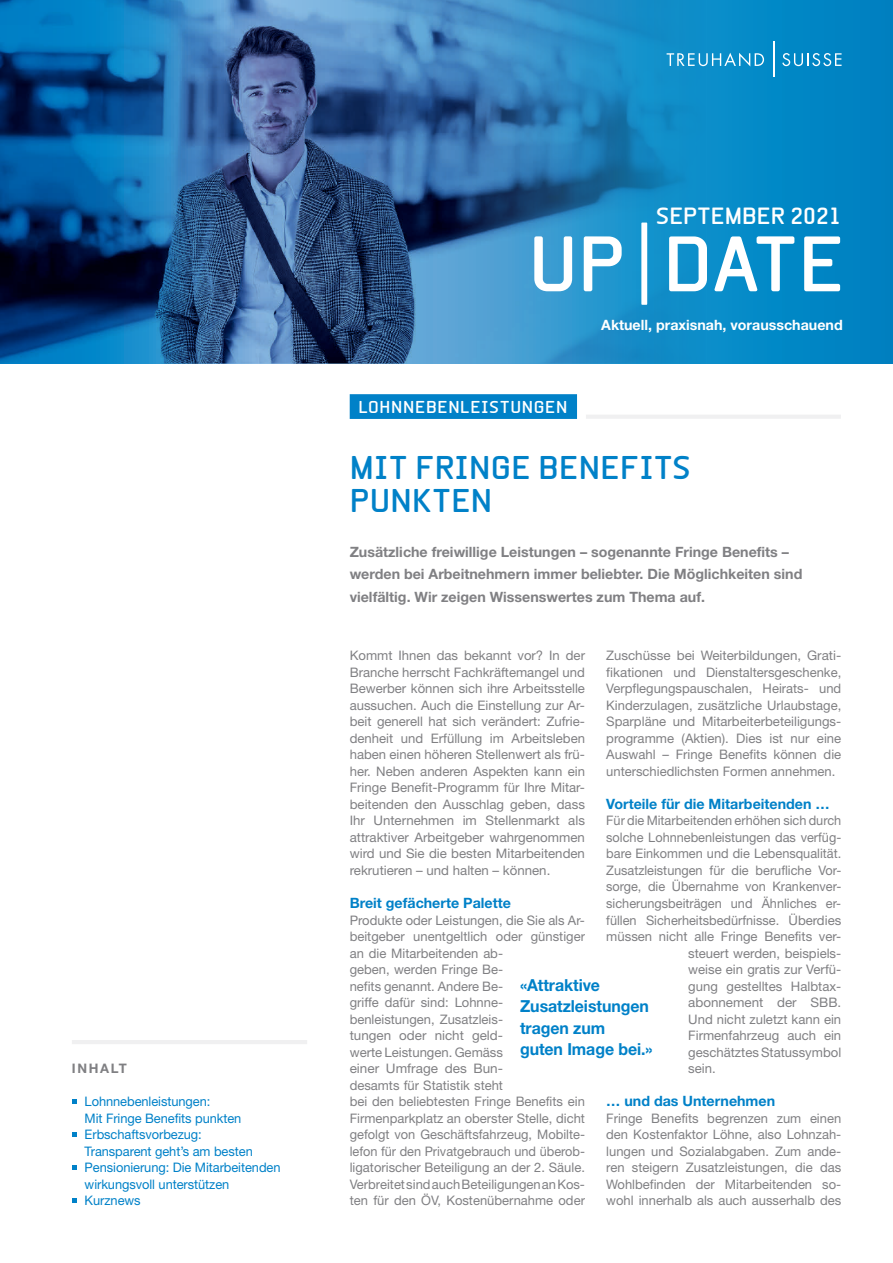
<style>
.page{position:relative;width:893px;height:1263px;background:#fff}
.page>*{position:absolute;margin:0;border:0;box-sizing:border-box;transform-origin:0 0}
.t1{font:700 75px "Beta Sans";letter-spacing:-.015em;color:#fff}
.t2{font:700 31.5px/33px "Beta Sans";letter-spacing:.01em;color:#0081c8}
.t3{font:700 22.5px "Beta Sans";color:#fff}
.t4{font:700 16.65px/21.6px "Helvetica Neue LT Std";letter-spacing:-.005em;color:#0081c8;scale:.96 1}
.t5{font:700 16.5px "Beta Sans";letter-spacing:.04em;color:#fff}
.t6{font:700 14.25px/22.5px "Helvetica Neue LT Std";color:#808083}
.t7{font:700 14.25px "Helvetica Neue LT Std";color:#0081c8}
.t8{font:700 14.25px "Helvetica Neue LT Std";color:#fff}
.t9{font:13.2px/16.5px "Helvetica Neue LT Std";color:#808083;text-align:justify}
.t10{font:13.2px/16.5px "Helvetica Neue LT Std";letter-spacing:-.005em;color:#0081c8}
.t11{font:700 13.2px "Helvetica Neue LT Std";letter-spacing:.125em;color:#808083}
.s1{font-family:"Beta Sans Norm";font-weight:400;font-size:112.5px}
</style>
<div class="page">
<svg style="left:72px;top:1099px;width:4px;height:5px"></svg>
<svg style="left:72px;top:1132px;width:4px;height:5px"></svg>
<svg style="left:72px;top:1165px;width:4px;height:5px"></svg>
<svg style="left:72px;top:1198px;width:4px;height:5px"></svg>
<div style="left:350px;top:394px;width:227px;height:25px;background:#0081c8"></div>
<hr style="left:586px;top:415px;width:255px;height:4px;background:#f0f0f1">
<hr style="left:72px;top:1040px;width:235px;height:4px;background:#f0f0f1">
<div style="left:0;top:0;width:893px;height:363px;background:#0087c5"></div>
<img style="left:0;top:0;width:705px;height:363px">
<svg style="left:667px;top:53px;width:97px;height:14px"></svg>
<svg style="left:782px;top:53px;width:59px;height:13px"></svg>
<hr style="left:773px;top:41px;width:1px;height:36px;background:#fff">
<p class="t11" style="left:72px;top:1060px;width:56px">INHALT</p>
<p class="t10" style="left:85px;top:1093px;width:197px">Lohnnebenleistungen:<br>Mit Fringe Benefits punkten<br>Erbschaftsvorbezug:<br>Transparent geht’s am besten<br>Pensionierung: Die Mitarbeitenden wirkungsvoll unterstützen<br>Kurznews</p>
<h3 class="t3" style="left:656px;top:202px;width:187px">SEPTEMBER 2021</h3>
<h1 class="t1" style="left:529px;top:219px;width:318px">UP<span class="s1">|</span> DATE</h1>
<p class="t8" style="left:601px;top:316px;width:243px">Aktuell, praxisnah, vorausschauend</p>
<p class="t5" style="left:359px;top:397px;width:210px">LOHNNEBENLEISTUNGEN</p>
<h2 class="t2" style="left:350px;top:451px;width:343px">MIT FRINGE BENEFITS<br>PUNKTEN</h2>
<p class="t6" style="left:350px;top:540px;width:454px">Zusätzliche freiwillige Leistungen – sogenannte Fringe Benefits – werden bei Arbeitnehmern immer beliebter. Die Möglichkeiten sind vielfältig. Wir zeigen Wissenswertes zum Thema auf.</p>
<p class="t9" style="left:350px;top:647px;width:237px">Kommt Ihnen das bekannt vor? In der Branche herrscht Fachkräftemangel und Bewerber können sich ihre Arbeitsstelle aussuchen. Auch die Einstellung zur Ar&shy;beit generell hat sich verändert: Zufrie&shy;denheit und Erfüllung im Arbeitsleben haben einen höheren Stellenwert als frü&shy;her. Neben anderen Aspekten kann ein Fringe Benefit-Programm für Ihre Mitar&shy;beitenden den Ausschlag geben, dass Ihr Unternehmen im Stellenmarkt als attraktiver Arbeitgeber wahrgenommen wird und Sie die besten Mitarbeitenden rekrutieren – und halten – können.</p>
<p class="t7" style="left:350px;top:894px;width:163px">Breit gefächerte Palette</p>
<p class="t9" style="left:350px;top:911px;width:237px;text-align:left">Produkte oder Leistungen, die Sie als Ar&shy;beitgeber unentgeltlich oder günstiger an die Mitarbeitenden ab-<br>geben, werden Fringe Be-<br>nefits genannt. Andere Be-<br>griffe dafür sind: Lohnne&shy;benleistungen, Zusatzleis-<br>tungen oder nicht geld-<br>werte Leistungen. Gemäss<br>einer Umfrage des Bun-<br>desamts für Statistik steht<br>bei den beliebtesten Fringe Benefits ein Firmenparkplatz an oberster Stelle, dicht gefolgt von Geschäftsfahrzeug, Mobilte&shy;lefon für den Privatgebrauch und überob&shy;ligatorischer Beteiligung an der 2. Säule.<br>Verbreitet sind auch Beteiligungen an Kos&shy;ten für den ÖV, Kostenübernahme oder</p>
<p class="t9" style="left:606px;top:647px;width:237px">Zuschüsse bei Weiterbildungen, Grati&shy;fikationen und Dienstaltersgeschenke, Verpflegungspauschalen, Heirats- und Kinderzulagen, zusätzliche Urlaubstage, Sparpläne und Mitarbeiterbeteiligungs&shy;programme (Aktien). Dies ist nur eine Auswahl – Fringe Benefits können die unterschiedlichsten Formen annehmen.</p>
<p class="t7" style="left:606px;top:795px;width:225px">Vorteile für die Mitarbeitenden …</p>
<p class="t9" style="left:606px;top:812px;width:237px">Für die Mitarbeitenden erhöhen sich durch</p>
<p class="t9" style="left:606px;top:829px;width:236px">solche Lohnnebenleistungen das verfüg-</p>
<p class="t9" style="left:606px;top:845px;width:236px">bare Einkommen und die Lebensqualität.</p>
<p class="t9" style="left:606px;top:862px;width:236px">Zusatzleistungen für die berufliche Vor-</p>
<p class="t9" style="left:606px;top:878px;width:236px">sorge, die Übernahme von Krankenver-</p>
<p class="t9" style="left:606px;top:895px;width:236px">sicherungsbeiträgen und Ähnliches er-</p>
<p class="t9" style="left:606px;top:911px;width:236px">füllen Sicherheitsbedürfnisse. Überdies</p>
<p class="t9" style="left:606px;top:928px;width:236px">müssen nicht alle Fringe Benefits ver-</p>
<p class="t9" style="left:688px;top:944px;width:155px">steuert werden, beispiels-</p>
<p class="t9" style="left:688px;top:961px;width:155px">weise ein gratis zur Verfü-</p>
<p class="t9" style="left:688px;top:977px;width:155px">gung gestelltes Halbtax-</p>
<p class="t9" style="left:688px;top:994px;width:155px">abonnement der SBB.</p>
<p class="t9" style="left:688px;top:1010px;width:155px">Und nicht zuletzt kann ein</p>
<p class="t9" style="left:688px;top:1027px;width:155px">Firmenfahrzeug auch ein</p>
<p class="t9" style="left:688px;top:1043px;width:155px">geschätztes Statussymbol</p>
<p class="t9" style="left:688px;top:1060px;width:29px">sein.</p>
<p class="t7" style="left:606px;top:1092px;width:170px">… und das Unternehmen</p>
<p class="t9" style="left:606px;top:1109px;width:237px">Fringe Benefits begrenzen zum einen den Kostenfaktor Löhne, also Lohnzah&shy;lungen und Sozialabgaben. Zum ande&shy;ren steigern Zusatzleistungen, die das Wohlbefinden der Mitarbeitenden so&shy;wohl innerhalb als auch ausserhalb des</p>
<p class="t4" style="left:520px;top:973px;width:139px">«Attraktive<br>Zusatzleistungen tragen zum<br>guten Image bei.»</p>
</div>
